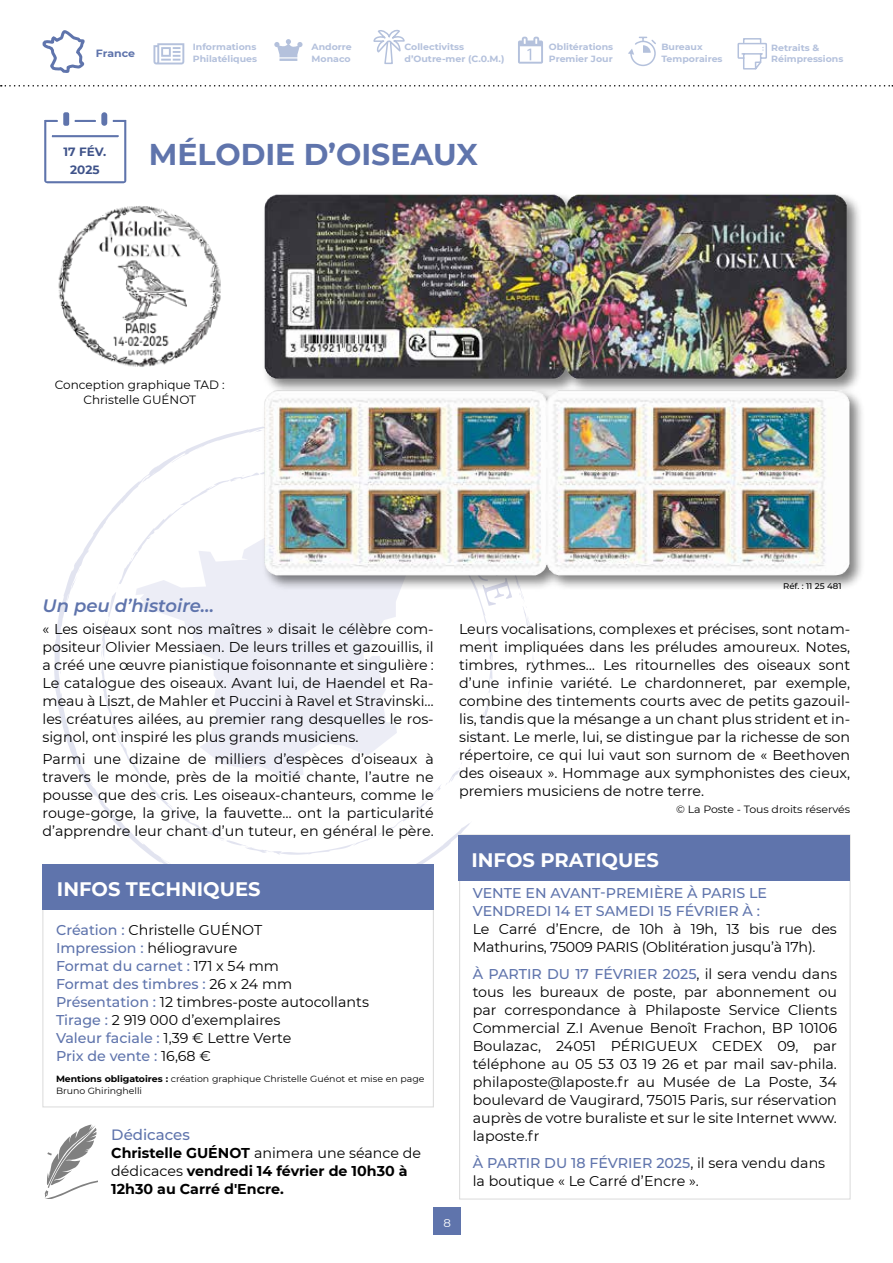
<style>
.page{position:relative;width:893px;height:1263px;background:#fff}
.page>*{position:absolute;margin:0;border:0;box-sizing:border-box;transform-origin:0 0}
.t1{font:700 30px "Montserrat";color:#5f74ac}
.t2{font:700 19.5px "Montserrat";color:#fff}
.t3{font:italic 600 18px "Montserrat";color:#5f74ac}
.t4{font:500 15px "Montserrat";color:#5f74ac}
.t5{font:14.25px/18px "Montserrat";color:#000;text-align:justify}
.t6{font:700 14.25px/18px "Montserrat";color:#000}
.t7{font:500 14.25px/18px "Montserrat";color:#5f74ac}
.t8{font:12px/15px "Montserrat";color:#000;text-align:center}
.t9{font:700 12px/18px "Montserrat";color:#3f538a;text-align:center}
.t10{font:11.25px "Montserrat";color:#fff;scale:1.04 1}
.t11{font:10.5px "Montserrat";letter-spacing:-.005em;color:#000;scale:1.04 1}
.t12{font:700 10.5px "Montserrat";letter-spacing:-.005em;color:#5f74ac;scale:1.04 1}
.t13{font:700 9px/11.6px "Montserrat";color:#b4c1dc;scale:1.04 1}
.t14{font:9px/12px "Montserrat";letter-spacing:-.005em;color:#000;scale:1.04 1}
.t15{font:500 8.25px "Montserrat";color:#000;scale:1.04 1}
.s1{font-weight:500;color:#5f74ac}
.s2{font-weight:700}
.s3{font-weight:400}
</style>
<div class="page">
<svg style="left:54px;top:427px;width:405px;height:454px"></svg>
<svg style="left:58px;top:618px;width:4px;height:15px"></svg>
<svg style="left:101px;top:467px;width:433px;height:388px"></svg>
<div style="left:434px;top:1208px;width:27px;height:27px;background:#5f74ac"></div>
<svg style="left:45px;top:1124px;width:52px;height:75px"></svg>
<div style="left:459px;top:835px;width:391px;height:45px;background:#5f74ac"></div>
<div style="left:43px;top:908px;width:391px;height:199px;border:1px solid #dadada"></div>
<div style="left:43px;top:864px;width:391px;height:46px;background:#5f74ac"></div>
<img style="left:58px;top:263px;width:163px;height:104px">
<svg style="left:1px;top:29px;width:892px;height:234px"></svg>
<div style="left:261px;top:191px;width:601px;height:203px;background:#000;opacity:.5"></div>
<img style="left:265px;top:195px;width:582px;height:184px">
<div style="left:261px;top:387px;width:604px;height:204px;background:#000;opacity:.5"></div>
<img style="left:265px;top:390px;width:584px;height:185px">
<p class="t13" style="left:193px;top:41px;width:63px">Informations<br>Philatéliques</p>
<p class="t13" style="left:405px;top:41px;width:98px">Collectivitss d’Outre-mer (C.0.M.)</p>
<p class="t13" style="left:549px;top:41px;width:63px">Oblitérations<br>Premier Jour</p>
<p class="t13" style="left:771px;top:41px;width:71px">Retraits &amp;<br>Réimpressions</p>
<p class="t13" style="left:312px;top:41px;width:40px">Andorre<br>Monaco</p>
<p class="t12" style="left:96px;top:46px;width:39px">France</p>
<p class="t13" style="left:661px;top:41px;width:60px">Bureaux<br>Temporaires</p>
<p class="t9" style="left:64px;top:142px;width:44px">17 FÉV.<br>2025</p>
<h1 class="t1" style="left:149px;top:132px;width:331px">MÉLODIE D’OISEAUX</h1>
<p class="t8" style="left:55px;top:377px;width:171px">Conception graphique TAD :<br>Christelle GUÉNOT</p>
<p class="t3" style="left:43px;top:592px;width:173px">Un peu d’histoire…</p>
<p class="t5" style="left:43px;top:619px;width:393px">« Les oiseaux sont nos maîtres » disait le célèbre com&shy;positeur Olivier Messiaen. De leurs trilles et gazouillis, il a créé une œuvre pianistique foisonnante et singulière :<br>Le catalogue des oiseaux. Avant lui, de Haendel et Ra&shy;meau à Liszt, de Mahler et Puccini à Ravel et Stravinski… les créatures ailées, au premier rang desquelles le ros&shy;signol, ont inspiré les plus grands musiciens.</p>
<p class="t5" style="left:43px;top:749px;width:393px">Parmi une dizaine de milliers d’espèces d’oiseaux à travers le monde, près de la moitié chante, l’autre ne pousse que des cris. Les oiseaux-chanteurs, comme le rouge-gorge, la grive, la fauvette… ont la particularité d’apprendre leur chant d’un tuteur, en général le père.</p>
<h2 class="t2" style="left:57px;top:875px;width:205px">INFOS TECHNIQUES</h2>
<p class="t5" style="left:56px;top:921px;width:314px;text-align:left"><span class="s1">Création :</span> Christelle GUÉNOT<br><span class="s1">Impression :</span> héliogravure<br><span class="s1">Format du carnet :</span> 171 x 54 mm<br><span class="s1">Format des timbres :</span> 26 x 24 mm<br><span class="s1">Présentation :</span> 12 timbres-poste autocollants<br><span class="s1">Tirage :</span> 2 919 000 d’exemplaires<br><span class="s1">Valeur faciale :</span> 1,39 € Lettre Verte<br><span class="s1">Prix de vente :</span> 16,68 €</p>
<p class="t14" style="left:56px;top:1072px;width:356px"><span class="s2">Mentions obligatoires :</span> création graphique Christelle Guénot et mise en page<br>Bruno Ghiringhelli</p>
<p class="t4" style="left:111px;top:1124px;width:80px">Dédicaces</p>
<p class="t6" style="left:111px;top:1143px;width:311px">Christelle GUÉNOT <span class="s3">animera une séance de dédicaces</span> vendredi 14 février de 10h30 à<br>12h30 au Carré d'Encre.</p>
<p class="t15" style="left:783px;top:580px;width:58px">Réf. : 11 25 481</p>
<p class="t5" style="left:459px;top:620px;width:393px">Leurs vocalisations, complexes et précises, sont notam&shy;ment impliquées dans les préludes amoureux. Notes, timbres, rythmes… Les ritournelles des oiseaux sont d’une infinie variété. Le chardonneret, par exemple, combine des tintements courts avec de petits gazouil&shy;lis, tandis que la mésange a un chant plus strident et in&shy;sistant. Le merle, lui, se distingue par la richesse de son répertoire, ce qui lui vaut son surnom de « Beethoven des oiseaux ». Hommage aux symphonistes des cieux, premiers musiciens de notre terre.</p>
<p class="t11" style="left:676px;top:801px;width:169px">© La Poste - Tous droits réservés</p>
<p class="t10" style="left:444px;top:1215px;width:9px">8</p>
<h2 class="t2" style="left:471px;top:846px;width:189px">INFOS PRATIQUES</h2>
<p class="t7" style="left:473px;top:883px;width:296px">VENTE EN AVANT-PREMIÈRE À PARIS LE<br>VENDREDI 14 ET SAMEDI 15 FÉVRIER À :</p>
<p class="t5" style="left:473px;top:919px;width:366px">Le Carré d’Encre, de 10h à 19h, 13 bis rue des<br>Mathurins, 75009 PARIS (Oblitération jusqu’à 17h).</p>
<p class="t5" style="left:473px;top:964px;width:366px"><span class="s1">À PARTIR DU 17 FÉVRIER 2025</span>, il sera vendu dans tous les bureaux de poste, par abonnement ou par correspondance à Philaposte Service Clients Commercial Z.I Avenue Benoît Frachon, BP 10106<br>Boulazac, 24051 PÉRIGUEUX CEDEX 09, par téléphone au 05 53 03 19 26 et par mail sav-phila. philaposte@laposte.fr au Musée de La Poste, 34 boulevard de Vaugirard, 75015 Paris, sur réservation auprès de votre buraliste et sur le site Internet www. laposte.fr</p>
<p class="t5" style="left:473px;top:1153px;width:354px"><span class="s1">À PARTIR DU 18 FÉVRIER 2025</span>, il sera vendu dans la boutique « Le Carré d’Encre ».</p>
</div>
